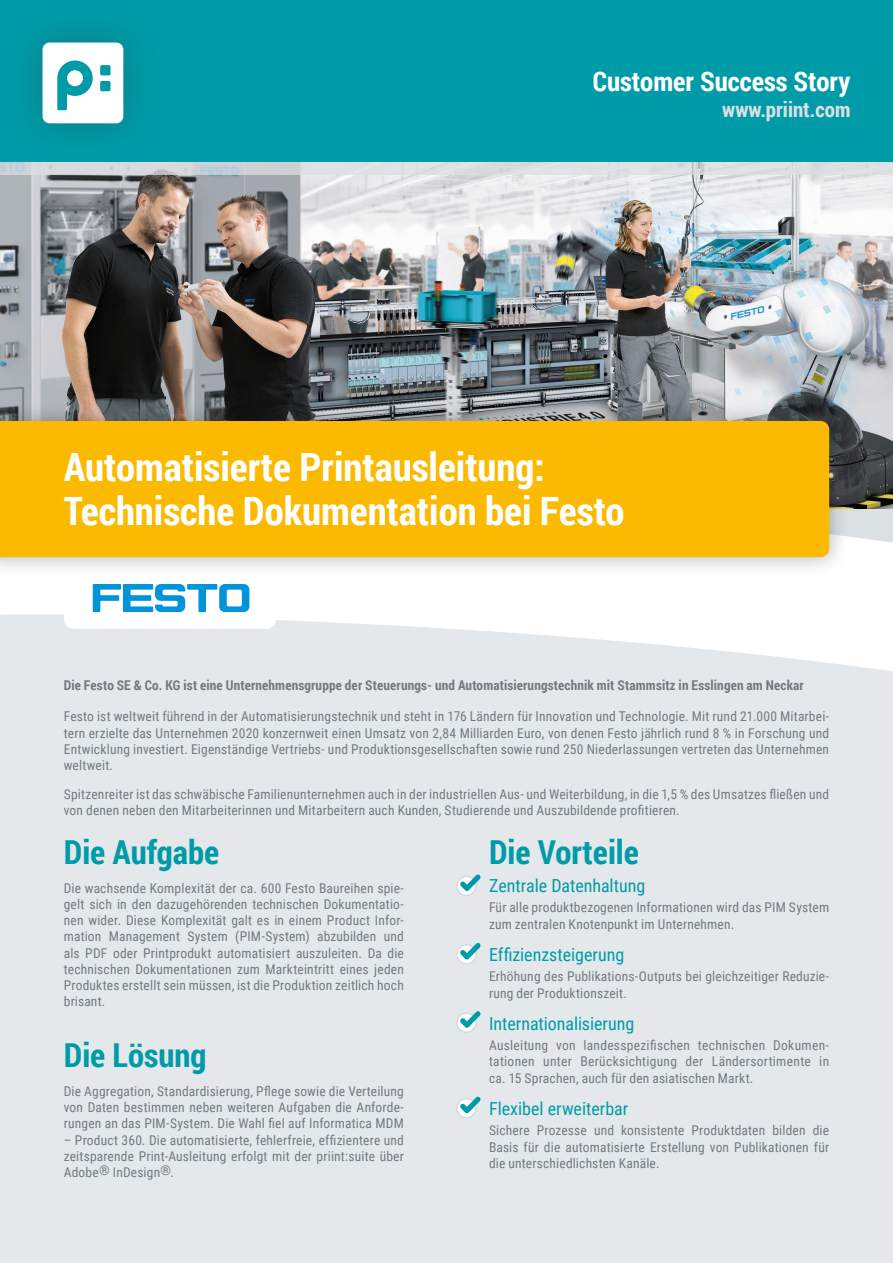
<style>
.page{position:relative;width:893px;height:1263px;background:#fff}
.page>*{position:absolute;margin:0;border:0;box-sizing:border-box;transform-origin:0 0}
.p1_titel_white_26pt{font:700 39px/43.5px "Roboto Condensed";color:#fff}
.p1_task-solution-adv{font:700 33px "Roboto Condensed";color:#009ba8}
.t1{font:700 27px "Roboto Condensed";color:#fff}
.t2{font:700 21px "Roboto Condensed";color:#dbe0e3}
.p1_bulletpoint_head{font:18px "Roboto Condensed";color:#009ba8}
.copy_grey_85__Block{font:13.5px/16.2px "Roboto Condensed";letter-spacing:.015em;color:#737a7e;text-align:justify}
.p1__bulletpoint_copy{font:13.5px/16.2px "Roboto Condensed";letter-spacing:.015em;color:#737a7e}
.p1_bulletpoint_head-2{font:13.5px/16.2px "Roboto Condensed";letter-spacing:.01em;color:#737a7e;text-align:justify}
.t3{font:700 13.5px "Roboto Condensed";letter-spacing:.01em;color:#737a7e}
</style>
<div class="page">
<div style="left:0;top:614px;width:893px;height:649px;background:#e4e8eb"></div>
<img style="left:0;top:174px;width:893px;height:311px">
<svg style="left:0;top:162px;width:893px;height:12px;fill:#dbdfe2"></svg>
<div style="left:0;top:0;width:893px;height:162px;background:#009ba8"></div>
<div style="left:3px;top:3px;width:160px;height:160px;background:#0099a6"></div>
<div style="left:43px;top:43px;width:80px;height:80px;background:#fff;border-radius:7px"></div>
<svg style="left:57px;top:61px;width:36px;height:49px"></svg>
<div style="left:100px;top:65px;width:11px;height:10px;background:#009ba7;border-radius:2px"></div>
<div style="left:100px;top:81px;width:11px;height:10px;background:#009ba7;border-radius:2px"></div>
<div style="left:456px;top:944px;width:21px;height:21px;background:#dadddf;border-radius:50%"></div>
<div style="left:458px;top:946px;width:17px;height:17px;background:#fff;border-radius:50%"></div>
<svg style="left:456px;top:943px;width:24px;height:19px"></svg>
<div style="left:456px;top:1012px;width:21px;height:21px;background:#dadddf;border-radius:50%"></div>
<svg style="left:456px;top:1011px;width:24px;height:20px"></svg>
<div style="left:456px;top:1098px;width:21px;height:20px;background:#dadddf;border-radius:50%"></div>
<div style="left:458px;top:1099px;width:17px;height:18px;background:#f6f7f7;border-radius:50%"></div>
<svg style="left:456px;top:1097px;width:24px;height:19px"></svg>
<div style="left:64px;top:556px;width:212px;height:73px;background:#fff;border-radius:10px"></div>
<svg style="left:93px;top:584px;width:156px;height:28px"></svg>
<svg style="left:849px;top:485px;width:44px;height:58px;fill:#dbe0e3"></svg>
<div style="left:0;top:401px;width:849px;height:176px;background:#1d1d1b;opacity:.35"></div>
<div style="left:0;top:421px;width:829px;height:136px;background:#fbba00"></div>
<div style="left:456px;top:875px;width:21px;height:21px;background:#dadddf;border-radius:50%"></div>
<div style="left:458px;top:877px;width:17px;height:18px;background:#eff0f1;border-radius:50%"></div>
<svg style="left:456px;top:874px;width:24px;height:20px"></svg>
<p class="t1" style="left:593px;top:63px;width:259px">Customer Success Story</p>
<p class="t2" style="left:722px;top:95px;width:130px">www.priint.com</p>
<p class="p1_titel_white_26pt" style="left:64px;top:444px;width:562px">Automatisierte Printausleitung:<br>Technische Dokumentation bei Festo</p>
<p class="t3" style="left:64px;top:676px;width:742px">Die Festo SE &amp; Co. KG ist eine Unternehmensgruppe der Steuerungs- und Automatisierungstechnik mit Stammsitz in Esslingen am Neckar</p>
<p class="copy_grey_85__Block" style="left:64px;top:708px;width:767px">Festo ist weltweit führend in der Automatisierungstechnik und steht in 176 Ländern für Innovation und Technologie. Mit rund 21.000 Mitarbei&shy;tern erzielte das Unternehmen 2020 konzernweit einen Umsatz von 2,84 Milliarden Euro, von denen Festo jährlich rund 8 % in Forschung und Entwicklung investiert. Eigenständige Vertriebs- und Produktionsgesellschaften sowie rund 250 Niederlassungen vertreten das Unternehmen weltweit.</p>
<p class="copy_grey_85__Block" style="left:64px;top:785px;width:767px">Spitzenreiter ist das schwäbische Familienunternehmen auch in der industriellen Aus- und Weiterbildung, in die 1,5 % des Umsatzes fließen und von denen neben den Mitarbeiterinnen und Mitarbeitern auch Kunden, Studierende und Auszubildende profitieren.</p>
<p class="p1_task-solution-adv" style="left:64px;top:829px;width:157px">Die Aufgabe</p>
<p class="copy_grey_85__Block" style="left:64px;top:879px;width:342px">Die wachsende Komplexität der ca. 600 Festo Baureihen spie&shy;gelt sich in den dazugehörenden technischen Dokumentatio&shy;nen wider. Diese Komplexität galt es in einem Product Infor&shy;mation Management System (PIM-System) abzubilden und als PDF oder Printprodukt automatisiert auszuleiten. Da die technischen Dokumentationen zum Markteintritt eines jeden Produktes erstellt sein müssen, ist die Produktion zeitlich hoch brisant.</p>
<p class="p1_task-solution-adv" style="left:64px;top:1032px;width:144px">Die Lösung</p>
<p class="copy_grey_85__Block" style="left:64px;top:1082px;width:342px">Die Aggregation, Standardisierung, Pflege sowie die Verteilung von Daten bestimmen neben weiteren Aufgaben die Anforde&shy;rungen an das PIM-System. Die Wahl fiel auf Informatica MDM</p>
<p class="copy_grey_85__Block" style="left:64px;top:1131px;width:342px">– Product 360. Die automatisierte, fehlerfreie, effizientere und zeitsparende Print-Ausleitung erfolgt mit der priint:suite über Adobe® InDesign®.</p>
<p class="p1_task-solution-adv" style="left:489px;top:829px;width:152px">Die Vorteile</p>
<p class="p1_bulletpoint_head" style="left:489px;top:873px;width:158px">Zentrale Datenhaltung</p>
<p class="p1__bulletpoint_copy" style="left:489px;top:899px;width:342px">Für alle produktbezogenen Informationen wird das PIM System zum zentralen Knotenpunkt im Unternehmen.</p>
<p class="p1_bulletpoint_head" style="left:489px;top:942px;width:137px">Effizienzsteigerung</p>
<p class="p1__bulletpoint_copy" style="left:489px;top:968px;width:342px">Erhöhung des Publikations-Outputs bei gleichzeitiger Reduzie&shy;rung der Produktionszeit.</p>
<p class="p1_bulletpoint_head" style="left:489px;top:1011px;width:147px">Internationalisierung</p>
<p class="p1__bulletpoint_copy" style="left:489px;top:1037px;width:342px;text-align:justify">Ausleitung von landesspezifischen technischen Dokumen&shy;tationen unter Berücksichtigung der Ländersortimente in ca. 15 Sprachen, auch für den asiatischen Markt.</p>
<p class="p1_bulletpoint_head" style="left:489px;top:1096px;width:141px">Flexibel erweiterbar</p>
<p class="p1_bulletpoint_head-2" style="left:489px;top:1122px;width:342px">Sichere Prozesse und konsistente Produktdaten bilden die Basis für die automatisierte Erstellung von Publikationen für die unterschiedlichsten Kanäle.</p>
</div>
